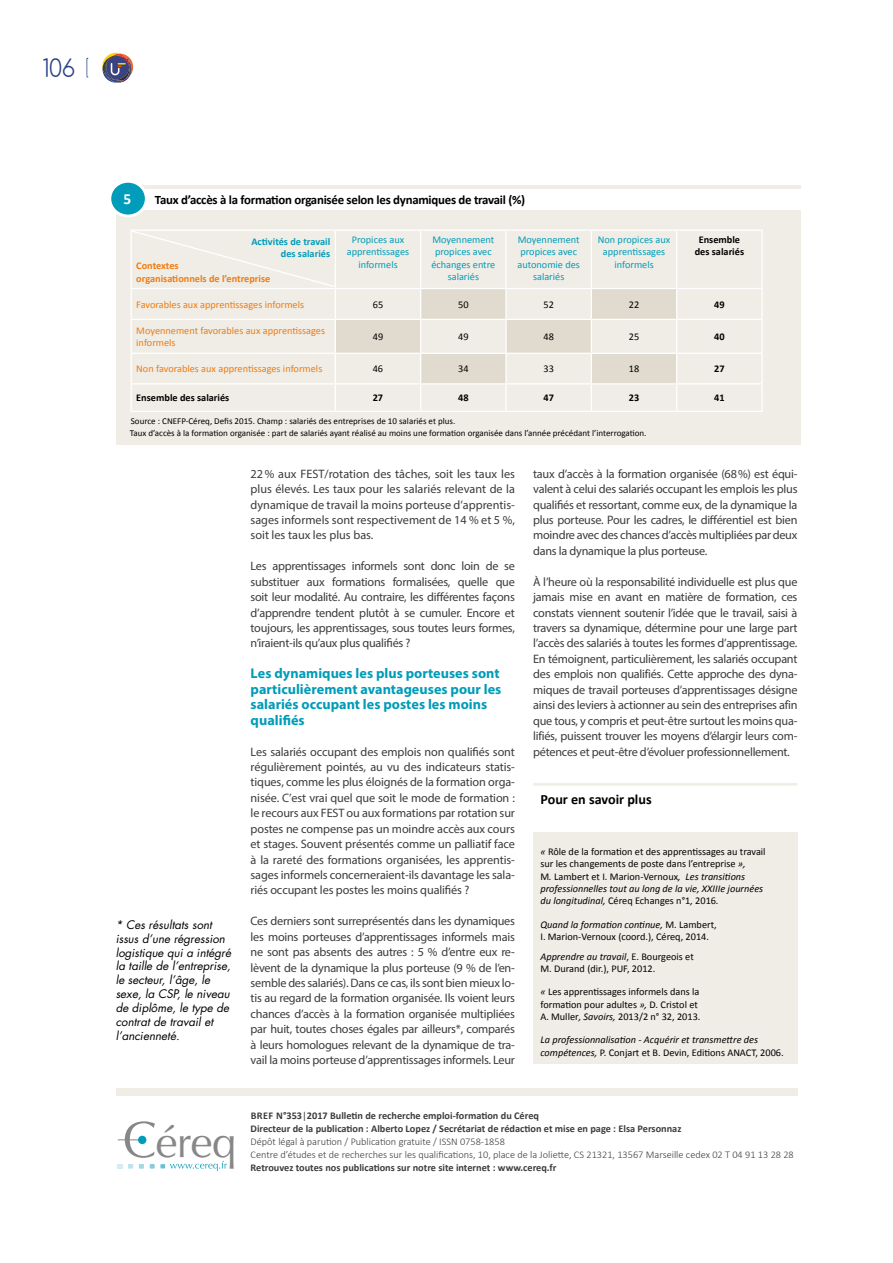
<style>
.page{position:relative;width:893px;height:1263px;background:#fff}
.page>*{position:absolute;margin:0;border:0;box-sizing:border-box;transform-origin:0 0}
.t1{font:44.1px "Optima";color:#878787}
.t2{font:300 24px "Comfortaa";color:#294286}
.t3{font:700 15.45px "Calibri";color:#fff}
.t4{font:700 14.1px/15.5px "Myriad Pro";color:#009cb9}
.t5{font:700 14.1px "Calibri";color:#000}
.t6{font:700 12.9px "Calibri";letter-spacing:-.02em;color:#000}
.t7{font:12.15px/15.5px "Myriad Pro";letter-spacing:-.02em;color:#3c3c3b;text-align:justify}
.t8{font:italic 11.55px/14px "Futura";color:#000}
.t9{font:10.35px/12.3px "Calibri";color:#000}
.t10{font:700 10.35px/12.9px "Calibri";color:#3c3c3b}
.t11{font:300 10.35px/12.9px "Calibri";color:#3c3c3b}
.t12{font:10.35px/12.3px "Calibri";color:#009cb9;text-align:center}
.t13{font:10.35px/12.3px "Calibri";color:#ef7b10}
.t14{font:italic 10.35px/12.3px "Calibri";color:#000}
.t15{font:700 10.35px/12.3px "Calibri";color:#000;text-align:center}
.t16{font:700 10.35px/12.3px "Calibri";color:#ef7b10}
.t17{font:700 10.35px/12.3px "Calibri";color:#009cb9;text-align:right}
.t18{font:9px/11.4px "Calibri";color:#000}
.s1{font-style:italic}
.s2{font-style:normal}
.s3{font-weight:400}
</style>
<div class="page">
<svg style="left:102px;top:53px;width:31px;height:30px"></svg>
<svg style="left:87px;top:58px;width:1px;height:20px"></svg>
<svg style="left:118px;top:1121px;width:109px;height:50px"></svg>
<div style="left:116px;top:1088px;width:681px;height:7px;background:#f0ede6"></div>
<div style="left:533px;top:833px;width:264px;height:231px;background:#f0ede6"></div>
<hr style="left:533px;top:783px;width:264px;height:3px;background:#f0ede6">
<div style="left:116px;top:186px;width:684px;height:259px;background:#f0ede6"></div>
<hr style="left:677px;top:229px;width:86px;height:2px;background:#fff">
<hr style="left:761px;top:231px;width:2px;height:57px;background:#fff">
<hr style="left:677px;top:288px;width:86px;height:1px;background:#fff">
<hr style="left:761px;top:289px;width:2px;height:30px;background:#fff">
<hr style="left:677px;top:319px;width:86px;height:1px;background:#fff">
<hr style="left:761px;top:320px;width:2px;height:33px;background:#fff">
<hr style="left:677px;top:353px;width:86px;height:1px;background:#fff">
<hr style="left:761px;top:354px;width:2px;height:29px;background:#fff">
<hr style="left:677px;top:383px;width:86px;height:2px;background:#fff">
<hr style="left:761px;top:385px;width:2px;height:26px;background:#fff">
<hr style="left:131px;top:411px;width:204px;height:1px;background:#fff">
<hr style="left:335px;top:411px;width:86px;height:1px;background:#fff">
<hr style="left:421px;top:411px;width:85px;height:1px;background:#fff">
<hr style="left:506px;top:411px;width:85px;height:1px;background:#fff">
<hr style="left:591px;top:411px;width:86px;height:1px;background:#fff">
<hr style="left:677px;top:411px;width:86px;height:1px;background:#fff">
<div style="left:121px;top:189px;width:684px;height:21px;background:#fff"></div>
<div style="left:110px;top:181px;width:36px;height:35px;background:#009cb9;border-radius:50%"></div>
<div style="left:108px;top:180px;width:40px;height:37px;border:3px solid #fff;border-radius:50%"></div>
<svg style="left:130px;top:229px;width:547px;height:182px"></svg>
<h2 class="t2" style="left:43px;top:53px;width:34px">106</h2>
<p class="t3" style="left:123px;top:189px;width:9px">5</p>
<p class="t6" style="left:155px;top:192px;width:372px">Taux d’accès à la formation organisée selon les dynamiques de travail (%)</p>
<p class="t17" style="left:251px;top:235px;width:80px">Activités de travail des salariés</p>
<p class="t16" style="left:136px;top:260px;width:136px">Contextes<br>organisationnels de l’entreprise</p>
<p class="t12" style="left:347px;top:233px;width:64px">Propices aux apprentissages informels</p>
<p class="t12" style="left:431px;top:233px;width:65px">Moyennement propices avec échanges entre salariés</p>
<p class="t12" style="left:517px;top:233px;width:64px">Moyennement propices avec autonomie des salariés</p>
<p class="t12" style="left:598px;top:233px;width:74px">Non propices aux apprentissages informels</p>
<p class="t15" style="left:695px;top:233px;width:51px">Ensemble des salariés</p>
<p class="t13" style="left:136px;top:298px;width:169px">Favorables aux apprentissages informels</p>
<p class="t9" style="left:373px;top:298px;width:12px">65</p>
<p class="t9" style="left:458px;top:298px;width:12px">50</p>
<p class="t9" style="left:543px;top:298px;width:12px">52</p>
<p class="t9" style="left:629px;top:298px;width:12px">22</p>
<p class="t15" style="left:714px;top:298px;width:12px">49</p>
<p class="t13" style="left:136px;top:324px;width:190px">Moyennement favorables aux apprentissages informels</p>
<p class="t9" style="left:373px;top:331px;width:12px">49</p>
<p class="t9" style="left:458px;top:331px;width:12px">49</p>
<p class="t9" style="left:543px;top:331px;width:12px">48</p>
<p class="t9" style="left:629px;top:331px;width:12px">25</p>
<p class="t15" style="left:714px;top:331px;width:12px">40</p>
<p class="t13" style="left:136px;top:363px;width:188px">Non favorables aux apprentissages informels</p>
<p class="t9" style="left:373px;top:363px;width:12px">46</p>
<p class="t9" style="left:458px;top:363px;width:12px">34</p>
<p class="t9" style="left:543px;top:363px;width:12px">33</p>
<p class="t9" style="left:629px;top:363px;width:12px">18</p>
<p class="t15" style="left:714px;top:363px;width:12px">27</p>
<p class="t15" style="left:136px;top:392px;width:95px">Ensemble des salariés</p>
<p class="t15" style="left:373px;top:392px;width:12px">27</p>
<p class="t15" style="left:458px;top:392px;width:12px">48</p>
<p class="t15" style="left:543px;top:392px;width:12px">47</p>
<p class="t15" style="left:629px;top:392px;width:12px">23</p>
<p class="t15" style="left:714px;top:392px;width:12px">41</p>
<p class="t18" style="left:130px;top:415px;width:518px">Source : CNEFP-Céreq, Defis 2015. Champ : salariés des entreprises de 10 salariés et plus.<br>Taux d’accès à la formation organisée : part de salariés ayant réalisé au moins une formation organisée dans l’année précédant l’interrogation.</p>
<p class="t8" style="left:116px;top:917px;width:117px">* Ces résultats sont issus d’une régression logistique qui a intégré la taille de l’entreprise, le secteur, l’âge, le sexe, la CSP, le niveau de diplôme, le type de contrat de travail et l’ancienneté.</p>
<p class="t7" style="left:251px;top:466px;width:266px">22% aux FEST/rotation des tâches, soit les taux les plus élevés. Les taux pour les salariés relevant de la dynamique de travail la moins porteuse d’apprentis&shy;sages informels sont respectivement de 14 % et 5 %, soit les taux les plus bas.</p>
<p class="t7" style="left:251px;top:558px;width:266px">Les apprentissages informels sont donc loin de se substituer aux formations formalisées, quelle que soit leur modalité. Au contraire, les différentes façons d’apprendre tendent plutôt à se cumuler. Encore et toujours, les apprentissages, sous toutes leurs formes, n’iraient-ils qu’aux plus qualifiés ?</p>
<p class="t4" style="left:251px;top:665px;width:252px">Les dynamiques les plus porteuses sont particulièrement avantageuses pour les salariés occupant les postes les moins qualifiés</p>
<p class="t7" style="left:251px;top:743px;width:266px">Les salariés occupant des emplois non qualifiés sont régulièrement pointés, au vu des indicateurs statis&shy;tiques, comme les plus éloignés de la formation orga&shy;nisée. C’est vrai quel que soit le mode de formation : le recours aux FEST ou aux formations par rotation sur postes ne compense pas un moindre accès aux cours et stages. Souvent présentés comme un palliatif face à la rareté des formations organisées, les apprentis&shy;sages informels concerneraient-ils davantage les sala&shy;riés occupant les postes les moins qualifiés ?</p>
<p class="t7" style="left:251px;top:913px;width:266px">Ces derniers sont surreprésentés dans les dynamiques les moins porteuses d’apprentissages informels mais ne sont pas absents des autres : 5 % d’entre eux re&shy;lèvent de la dynamique la plus porteuse (9 % de l’en&shy;semble des salariés). Dans ce cas, ils sont bien mieux lo&shy;tis au regard de la formation organisée. Ils voient leurs chances d’accès à la formation organisée multipliées par huit, toutes choses égales par ailleurs*, comparés à leurs homologues relevant de la dynamique de tra&shy;vail la moins porteuse d’apprentissages informels. Leur</p>
<p class="t7" style="left:533px;top:466px;width:266px">taux d’accès à la formation organisée (68%) est équi&shy;valent à celui des salariés occupant les emplois les plus qualifiés et ressortant, comme eux, de la dynamique la plus porteuse. Pour les cadres, le différentiel est bien moindre avec des chances d’accès multipliées par deux dans la dynamique la plus porteuse.</p>
<p class="t7" style="left:533px;top:574px;width:266px">À l’heure où la responsabilité individuelle est plus que jamais mise en avant en matière de formation, ces constats viennent soutenir l’idée que le travail, saisi à travers sa dynamique, détermine pour une large part l’accès des salariés à toutes les formes d’apprentissage.<br>En témoignent, particulièrement, les salariés occupant des emplois non qualifiés. Cette approche des dyna&shy;miques de travail porteuses d’apprentissages désigne ainsi des leviers à actionner au sein des entreprises afin que tous, y compris et peut-être surtout les moins qua&shy;lifiés, puissent trouver les moyens d’élargir leurs com&shy;pétences et peut-être d’évoluer professionnellement.</p>
<p class="t5" style="left:540px;top:790px;width:113px">Pour en savoir plus</p>
<p class="t9" style="left:540px;top:845px;width:227px"><span class="s1">«</span> Rôle de la formation et des apprentissages au travail sur les changements de poste dans l’entreprise <span class="s1">»,<br></span>M<span class="s1">.</span> Lambert et I. Marion-Vernoux<span class="s1">, Les transitions professionnelles tout au long de la vie, XXIIIe journées du longitudinal,</span> Céreq Echanges n°1<span class="s1">,</span> 2016<span class="s1">.</span></p>
<p class="t9" style="left:540px;top:918px;width:178px"><span class="s1">Quand la formation continue,</span> M. Lambert,<br>I. Marion-Vernoux (coord.), Céreq, 2014.</p>
<p class="t9" style="left:540px;top:950px;width:155px"><span class="s1">Apprendre au travail</span>, E. Bourgeois et<br>M. Durand (dir.), PUF, 2012.</p>
<p class="t9" style="left:540px;top:986px;width:162px"><span class="s1">«</span> Les apprentissages informels dans la formation pour adultes <span class="s1">»,</span> D. Cristol et<br>A. Muller<span class="s1">, Savoirs,</span> 2013/2 n° 32, 2013.</p>
<p class="t14" style="left:540px;top:1033px;width:245px">La professionnalisation - Acquérir et transmettre des compétences, <span class="s2">P. Conjart et B. Devin, Editions ANACT, 2006.</span></p>
<h1 class="t1" style="left:156px;top:1116px;width:82px">éreq</h1>
<p class="t10" style="left:251px;top:1109px;width:432px">BREF N°353<span class="s3">|</span>2017 Bulletin de recherche emploi-formation du Céreq<br>Directeur de la publication : Alberto Lopez / Secrétariat de rédaction et mise en page : Elsa Personnaz</p>
<p class="t11" style="left:251px;top:1135px;width:545px">Dépôt légal à parution / Publication gratuite / ISSN 0758-1858<br>Centre d’études et de recherches sur les qualifications, 10, place de la Joliette, CS 21321, 13567 Marseille cedex 02 T 04 91 13 28 28</p>
<p class="t10" style="left:251px;top:1161px;width:307px">Retrouvez toutes nos publications sur notre site internet : www.cereq.fr</p>
</div>
